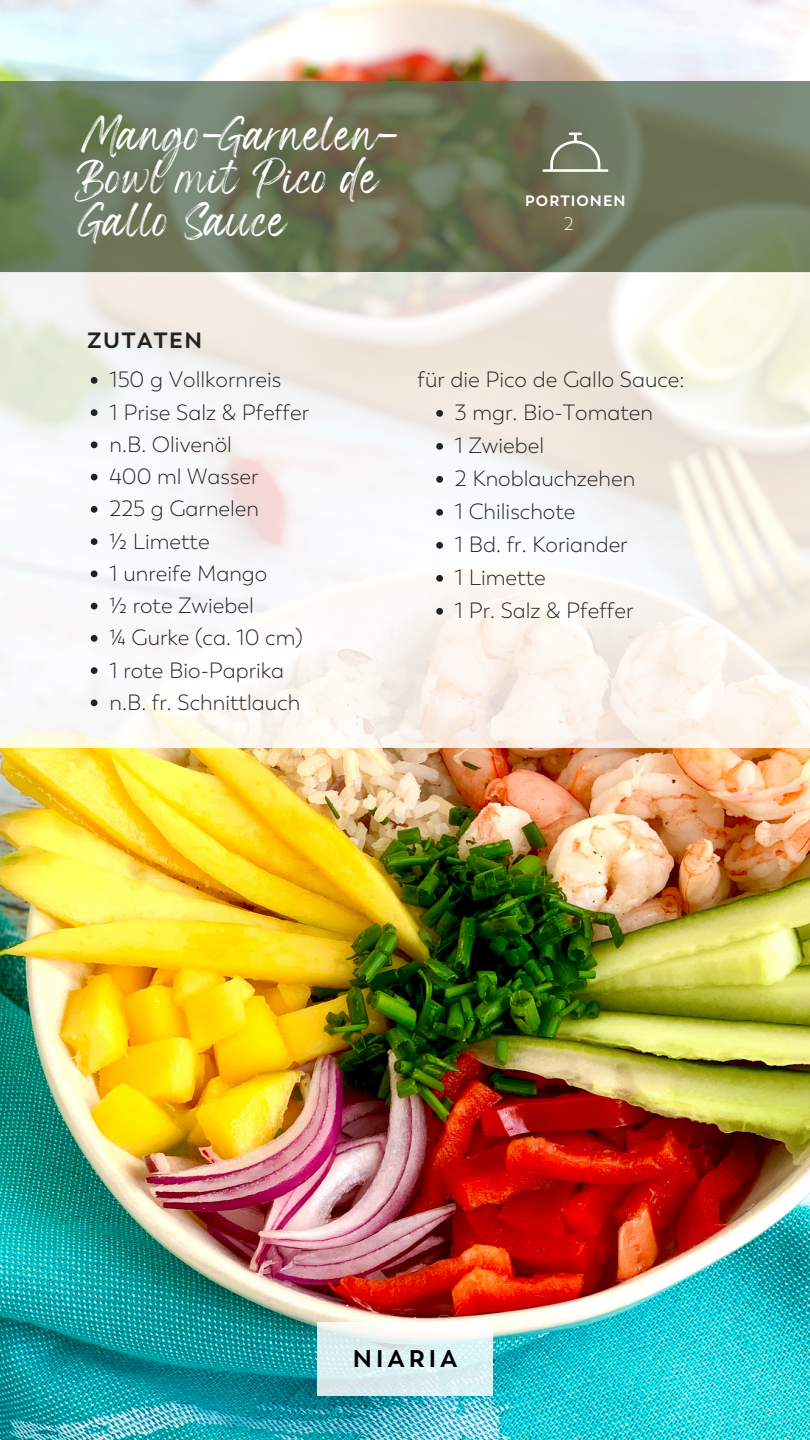
<style>
.page{position:relative;width:810px;height:1440px;background:#fff}
.page>*{position:absolute;margin:0;border:0;box-sizing:border-box;transform-origin:0 0}
.t1{font:26px/42.8px "Wonderful Branding";color:#fff}
.t2{font:700 24px "Trenda";letter-spacing:.175em;color:#000}
.t3{font:300 22px/32.2px "Trenda";color:#222}
.t4{font:700 22px "Trenda";letter-spacing:.07em;color:#222}
.t5{font:300 18.2px "Trenda";color:#fff}
.t6{font:700 15px "Trenda";letter-spacing:.07em;color:#fff}
</style>
<div class="page">
<img style="left:0;top:0;width:810px;height:1440px">
<svg style="left:0;top:81px;width:810px;height:191px;background:#6d775b"></svg>
<svg style="left:542px;top:133px;width:66px;height:39px;background:#858c77"></svg>
<svg style="left:0;top:273px;width:810px;height:475px"></svg>
<svg style="left:91px;top:377px;width:7px;height:7px"></svg>
<svg style="left:91px;top:409px;width:7px;height:7px"></svg>
<svg style="left:91px;top:441px;width:7px;height:7px"></svg>
<svg style="left:91px;top:474px;width:7px;height:6px"></svg>
<svg style="left:91px;top:506px;width:7px;height:7px"></svg>
<svg style="left:91px;top:538px;width:7px;height:7px"></svg>
<svg style="left:91px;top:570px;width:7px;height:7px"></svg>
<svg style="left:91px;top:603px;width:7px;height:6px"></svg>
<svg style="left:91px;top:635px;width:7px;height:7px"></svg>
<svg style="left:91px;top:667px;width:7px;height:7px"></svg>
<svg style="left:91px;top:699px;width:7px;height:7px"></svg>
<svg style="left:436px;top:410px;width:7px;height:7px"></svg>
<svg style="left:436px;top:443px;width:7px;height:7px"></svg>
<svg style="left:436px;top:476px;width:7px;height:7px"></svg>
<svg style="left:436px;top:509px;width:7px;height:7px"></svg>
<svg style="left:436px;top:542px;width:7px;height:7px"></svg>
<svg style="left:436px;top:575px;width:7px;height:7px"></svg>
<svg style="left:436px;top:608px;width:7px;height:7px"></svg>
<svg style="left:317px;top:1322px;width:176px;height:74px;fill:#d8f2f3"></svg>
<p class="t1" style="left:81px;top:123px;width:318px">Mango-Garnelen-<br>Bowl mit Pico de<br>Gallo Sauce</p>
<p class="t4" style="left:88px;top:326px;width:116px">ZUTATEN</p>
<p class="t6" style="left:525px;top:192px;width:102px">PORTIONEN</p>
<p class="t5" style="left:564px;top:213px;width:11px">2</p>
<p class="t3" style="left:110px;top:364px;width:201px">150 g Vollkornreis<br>1 Prise Salz &amp; Pfeffer n.B. Olivenöl<br>400 ml Wasser<br>225 g Garnelen<br>½ Limette<br>1 unreife Mango<br>½ rote Zwiebel<br>¼ Gurke (ca. 10 cm)<br>1 rote Bio-Paprika n.B. fr. Schnittlauch</p>
<p class="t3" style="left:455px;top:364px;width:231px;line-height:33px;text-indent:-37px">für die Pico de Gallo Sauce:<br>3 mgr. Bio-Tomaten<br>1 Zwiebel<br>2 Knoblauchzehen<br>1 Chilischote<br>1 Bd. fr. Koriander<br>1 Limette<br>1 Pr. Salz &amp; Pfeffer</p>
<p class="t2" style="left:353px;top:1344px;width:106px">NIARIA</p>
</div>
